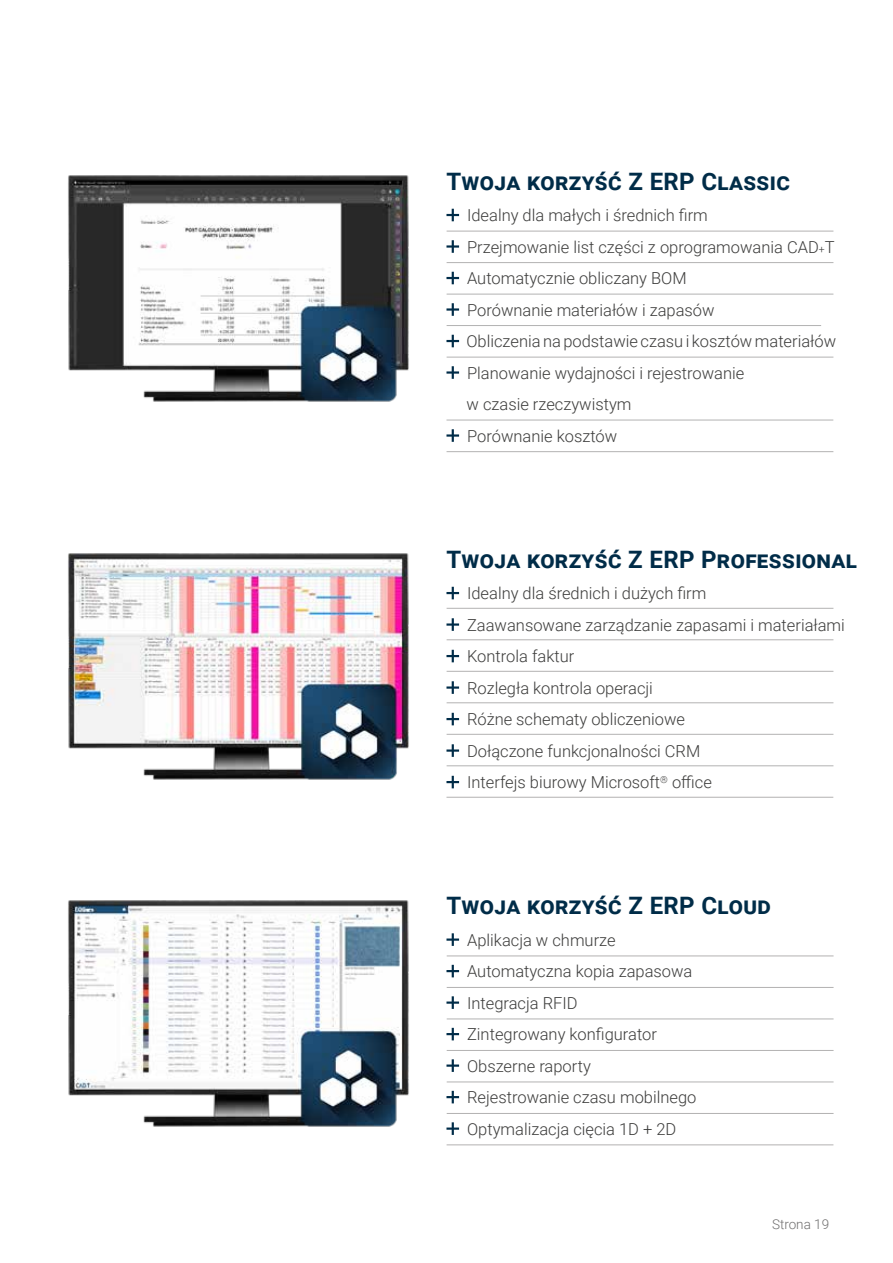
<style>
.page{position:relative;width:893px;height:1263px;background:#fff}
.page>*{position:absolute;margin:0;border:0;box-sizing:border-box;transform-origin:0 0}
.t1{font:700 24px "Roboto";letter-spacing:.015em;color:#002c48}
.t2{font:300 16.5px/31.5px "Roboto";color:#3c3c3b}
.t3{font:300 13.5px "Roboto";color:#706f6f}
.s1{font-size:10.5px}
</style>
<div class="page">
<img style="left:68px;top:175px;width:341px;height:227px">
<img style="left:68px;top:553px;width:341px;height:227px">
<img style="left:68px;top:900px;width:341px;height:227px">
<svg style="left:446px;top:209px;width:13px;height:12px"></svg>
<svg style="left:446px;top:240px;width:13px;height:13px"></svg>
<svg style="left:446px;top:272px;width:13px;height:12px"></svg>
<svg style="left:446px;top:303px;width:13px;height:13px"></svg>
<svg style="left:446px;top:335px;width:13px;height:12px"></svg>
<svg style="left:446px;top:366px;width:13px;height:13px"></svg>
<svg style="left:446px;top:429px;width:13px;height:13px"></svg>
<hr style="left:447px;top:231px;width:386px;height:1px;background:#b3b2b2">
<hr style="left:447px;top:262px;width:386px;height:1px;background:#b3b2b2">
<hr style="left:447px;top:294px;width:386px;height:1px;background:#b3b2b2">
<hr style="left:447px;top:357px;width:386px;height:1px;background:#b3b2b2">
<hr style="left:447px;top:451px;width:386px;height:1px;background:#b3b2b2">
<hr style="left:446px;top:420px;width:387px;height:1px;background:#b3b2b2">
<svg style="left:446px;top:587px;width:13px;height:12px"></svg>
<svg style="left:446px;top:618px;width:13px;height:13px"></svg>
<svg style="left:446px;top:650px;width:13px;height:12px"></svg>
<svg style="left:446px;top:681px;width:13px;height:13px"></svg>
<svg style="left:446px;top:713px;width:13px;height:12px"></svg>
<svg style="left:446px;top:744px;width:13px;height:13px"></svg>
<svg style="left:446px;top:776px;width:13px;height:12px"></svg>
<hr style="left:447px;top:608px;width:386px;height:1px;background:#b3b2b2">
<hr style="left:447px;top:639px;width:386px;height:1px;background:#b3b2b2">
<hr style="left:447px;top:671px;width:386px;height:1px;background:#b3b2b2">
<hr style="left:447px;top:702px;width:386px;height:1px;background:#b3b2b2">
<hr style="left:447px;top:734px;width:386px;height:1px;background:#b3b2b2">
<hr style="left:447px;top:765px;width:386px;height:1px;background:#b3b2b2">
<hr style="left:446px;top:797px;width:387px;height:1px;background:#b3b2b2">
<svg style="left:446px;top:933px;width:13px;height:13px"></svg>
<svg style="left:446px;top:965px;width:13px;height:12px"></svg>
<svg style="left:446px;top:996px;width:13px;height:13px"></svg>
<svg style="left:446px;top:1028px;width:13px;height:12px"></svg>
<svg style="left:446px;top:1059px;width:13px;height:13px"></svg>
<svg style="left:446px;top:1091px;width:13px;height:12px"></svg>
<svg style="left:446px;top:1122px;width:13px;height:13px"></svg>
<hr style="left:447px;top:956px;width:386px;height:1px;background:#b3b2b2">
<hr style="left:447px;top:987px;width:386px;height:1px;background:#b3b2b2">
<hr style="left:447px;top:1019px;width:386px;height:1px;background:#b3b2b2">
<hr style="left:447px;top:1050px;width:386px;height:1px;background:#b3b2b2">
<hr style="left:447px;top:1082px;width:386px;height:1px;background:#b3b2b2">
<hr style="left:447px;top:1113px;width:386px;height:1px;background:#b3b2b2">
<hr style="left:447px;top:1144px;width:386px;height:1px;background:#b3b2b2">
<hr style="left:447px;top:325px;width:374px;height:1px;background:#b3b2b2">
<h1 class="t1" style="left:446px;top:164px;width:345px">Twoja korzyść Z ERP Classic</h1>
<p class="t2" style="left:466px;top:199px;width:371px">Idealny dla małych i średnich firm<br>Przejmowanie list części z oprogramowania CAD<span class="s1">+</span>T Automatycznie obliczany BOM<br>Porównanie materiałów i zapasów<br>Obliczenia na podstawie czasu i kosztów materiałów Planowanie wydajności i rejestrowanie<br>w czasie rzeczywistym<br>Porównanie kosztów</p>
<h1 class="t1" style="left:446px;top:542px;width:412px">Twoja korzyść Z ERP Professional</h1>
<p class="t2" style="left:467px;top:577px;width:379px">Idealny dla średnich i dużych firm<br>Zaawansowane zarządzanie zapasami i materiałami<br>Kontrola faktur<br>Rozległa kontrola operacji<br>Różne schematy obliczeniowe<br>Dołączone funkcjonalności CRM<br>Interfejs biurowy Microsoft<sup>®</sup> office</p>
<h1 class="t1" style="left:446px;top:889px;width:326px">Twoja korzyść Z ERP Cloud</h1>
<p class="t2" style="left:467px;top:924px;width:231px">Aplikacja w chmurze<br>Automatyczna kopia zapasowa<br>Integracja RFID<br>Zintegrowany konfigurator<br>Obszerne raporty<br>Rejestrowanie czasu mobilnego<br>Optymalizacja cięcia 1D + 2D</p>
<p class="t3" style="left:772px;top:1215px;width:59px">Strona 19</p>
</div>
